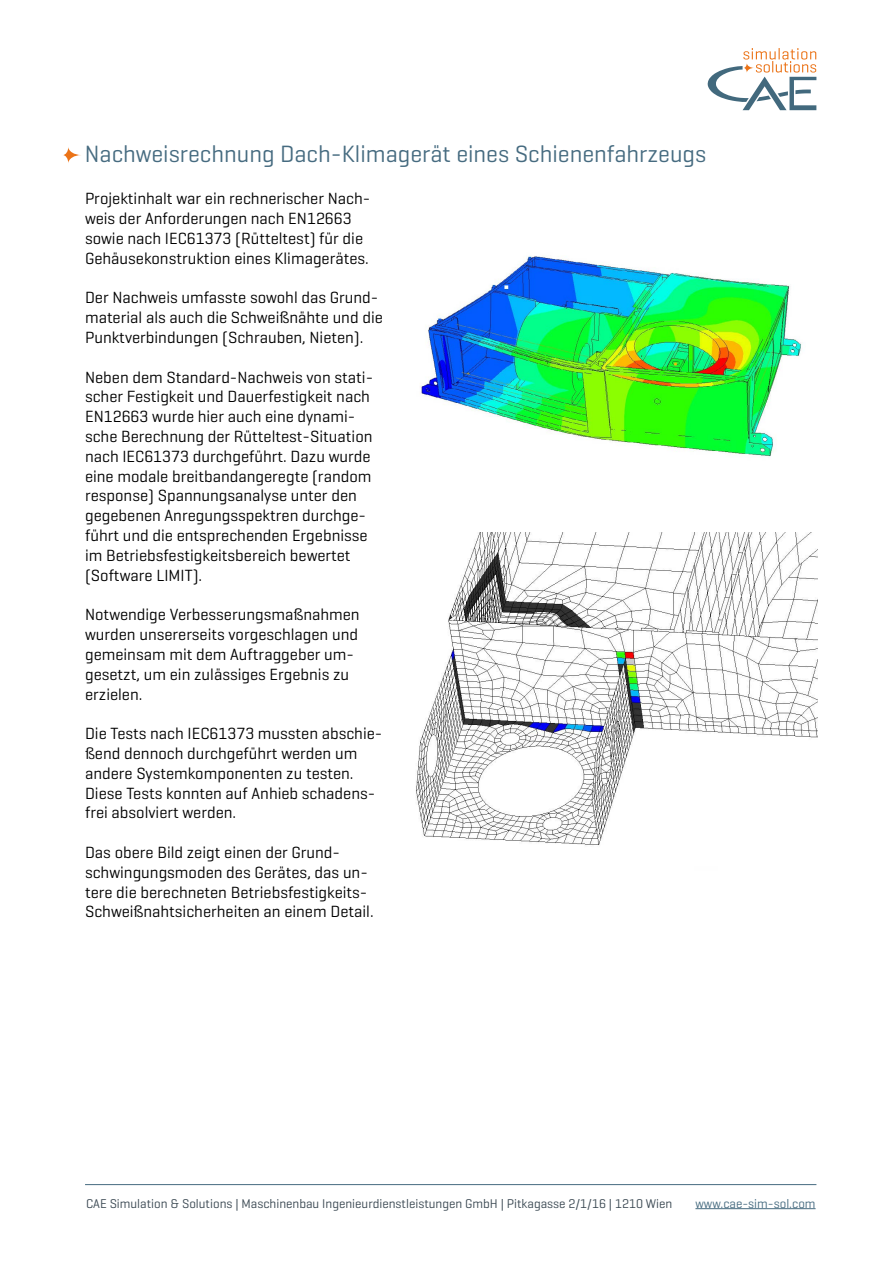
<style>
.page{position:relative;width:893px;height:1263px;background:#fff}
.page>*{position:absolute;margin:0;border:0;box-sizing:border-box;transform-origin:0 0}
.t1{font:24px "Geogrotesque";color:#466b80}
.t2{font:16.5px/19.8px "Geogrotesque";color:#000}
.t3{font:12.9px "Geogrotesque";color:#3a4852}
.t4{font:12.9px "Geogrotesque";color:#466b80}
.t5{font:12.9px "Geogrotesque";color:#768a9c}
</style>
<div class="page">
<svg style="left:707px;top:48px;width:109px;height:62px"></svg>
<hr style="left:85px;top:1184px;width:731px;height:1px;background:#466b80">
<svg style="left:63px;top:147px;width:18px;height:16px"></svg>
<hr style="left:695px;top:1208px;width:121px;height:1px;background:#466b80">
<img style="left:420px;top:255px;width:382px;height:202px">
<img style="left:416px;top:532px;width:402px;height:313px">
<h1 class="t1" style="left:85px;top:139px;width:623px">Nachweisrechnung Dach-Klimagerät eines Schienenfahrzeugs</h1>
<p class="t2" style="left:85px;top:188px;width:287px">Projektinhalt war ein rechnerischer Nach&shy;weis der Anforderungen nach EN12663 sowie nach IEC61373 (Rütteltest) für die Gehäusekonstruktion eines Klimagerätes.</p>
<p class="t2" style="left:85px;top:287px;width:299px">Der Nachweis umfasste sowohl das Grund&shy;material als auch die Schweißnähte und die<br>Punktverbindungen (Schrauben, Nieten).</p>
<p class="t2" style="left:85px;top:367px;width:290px">Neben dem Standard-Nachweis von stati&shy;scher Festigkeit und Dauerfestigkeit nach EN12663 wurde hier auch eine dynami&shy;sche Berechnung der Rütteltest-Situation nach IEC61373 durchgeführt. Dazu wurde eine modale breitbandangeregte (random response) Spannungsanalyse unter den gegebenen Anregungsspektren durchge&shy;führt und die entsprechenden Ergebnisse im Betriebsfestigkeitsbereich bewertet (Software LIMIT).</p>
<p class="t2" style="left:85px;top:604px;width:276px">Notwendige Verbesserungsmaßnahmen wurden unsererseits vorgeschlagen und gemeinsam mit dem Auftraggeber um&shy;gesetzt, um ein zulässiges Ergebnis zu erzielen.</p>
<p class="t2" style="left:85px;top:723px;width:299px">Die Tests nach IEC61373 mussten abschie&shy;ßend dennoch durchgeführt werden um andere Systemkomponenten zu testen.<br>Diese Tests konnten auf Anhieb schadens&shy;frei absolviert werden.</p>
<p class="t2" style="left:85px;top:842px;width:290px">Das obere Bild zeigt einen der Grund&shy;schwingungsmoden des Gerätes, das un&shy;tere die berechneten Betriebsfestigkeits-Schweißnahtsicherheiten an einem Detail.</p>
<p class="t5" style="left:709px;top:1192px;width:109px">www.cae-sim-sol.at</p>
<p class="t3" style="left:86px;top:1195px;width:588px">CAE Simulation &amp; Solutions | Maschinenbau Ingenieurdienstleistungen GmbH | Pitkagasse 2/1/16 | 1210 Wien</p>
<p class="t4" style="left:695px;top:1195px;width:122px">www.cae-sim-sol.com</p>
</div>
